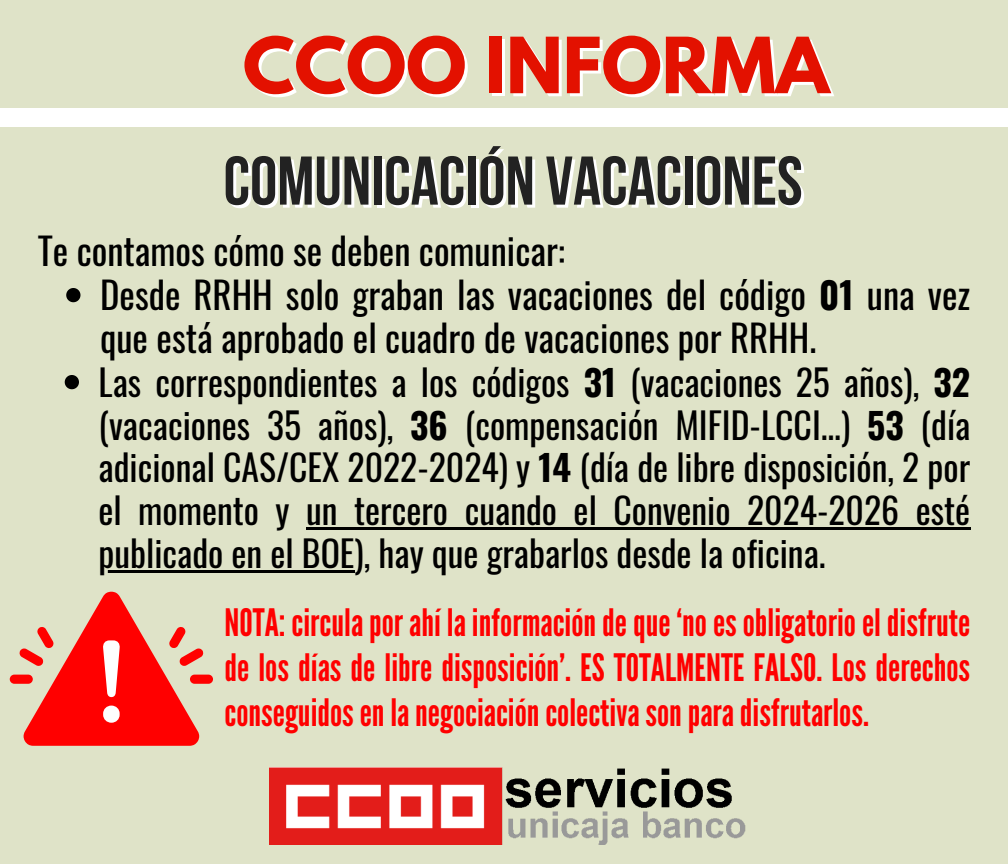
<style>
.page{position:relative;width:1008px;height:864px;background:#dfe3c8}
.page>*{position:absolute;margin:0;border:0;box-sizing:border-box;transform-origin:0 0}
.t1{font:68.7px "Bebas Neue Cyrillic";color:#222}
.t2{font:700 68.6px "League Spartan";color:#e31100}
.t3{font:37.7px/45px "League Gothic";color:#f00;text-align:justify}
.t4{font:36.8px/43.5px "Oswald";color:#000}
.t5{font:35.8px/42.8px "Oswald";color:#000;text-align:justify}
.s1{font-weight:700}
</style>
<div class="page">
<div style="left:0;top:109px;width:1008px;height:18px;background:#fff"></div>
<img style="left:270px;top:767px;width:476px;height:78px">
<svg style="left:66px;top:288px;width:14px;height:14px"></svg>
<svg style="left:65px;top:375px;width:14px;height:14px"></svg>
<hr style="left:306px;top:527px;width:664px;height:3px;background:#000">
<hr style="left:99px;top:570px;width:256px;height:3px;background:#000">
<div style="left:190px;top:675px;width:23px;height:9px;background:#f00;border-radius:5px"></div>
<div style="left:10px;top:675px;width:23px;height:9px;background:#f00;border-radius:5px"></div>
<svg style="left:19px;top:592px;width:185px;height:154px"></svg>
<h1 class="t2" style="left:243px;top:31px;width:588px">CCOO INFORMA</h1>
<p class="t1" style="left:224px;top:153px;width:581px">COMUNICACIÓN VACACIONES</p>
<p class="t4" style="left:38px;top:228px;width:529px">Te contamos cómo se deben comunicar:</p>
<p class="t4" style="left:100px;top:271px;width:872px">Desde RRHH solo graban las vacaciones del código <span class="s1">01</span> una vez que está aprobado el cuadro de vacaciones por RRHH.</p>
<p class="t5" style="left:99px;top:359px;width:873px">Las correspondientes a los códigos <span class="s1">31</span> (vacaciones 25 años), <span class="s1">32 </span>(vacaciones 35 años), <span class="s1">36</span> (compensación MIFID-LCCI...) <span class="s1">53</span> (día adicional CAS/CEX 2022-2024) y <span class="s1">14</span> (día de libre disposición, 2 por el momento y un tercero cuando el Convenio 2024-2026 esté</p>
<p class="t5" style="left:99px;top:530px;width:729px">publicado en el BOE), hay que grabarlos desde la oficina.</p>
<p class="t3" style="left:225px;top:601px;width:747px">NOTA: circula por ahí la información de que ‘no es obligatorio el disfrute de los días de libre disposición’. ES TOTALMENTE FALSO. Los derechos conseguidosenlanegociacióncolectivasonparadisfrutarlos.</p>
</div>
